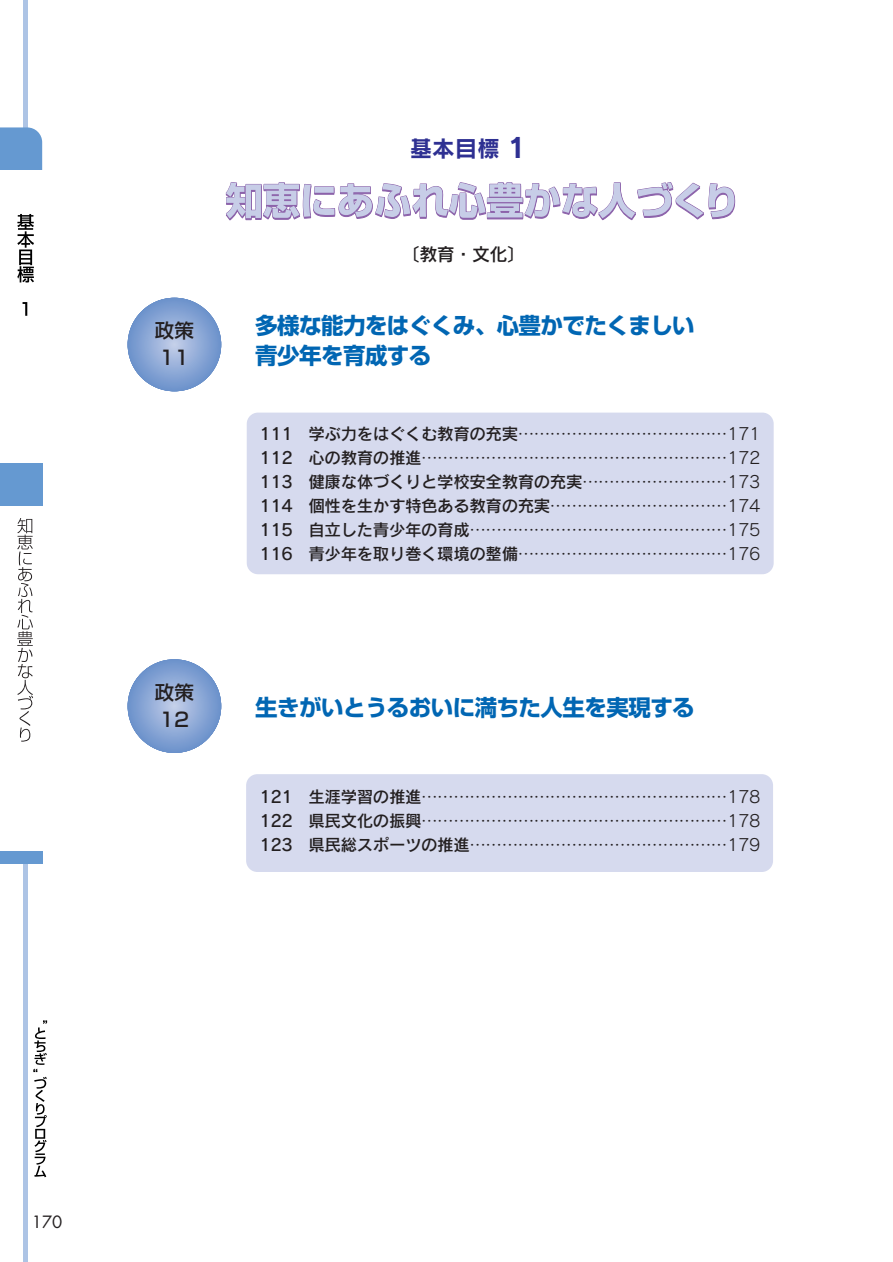
<style>
.page{position:relative;width:893px;height:1262px;background:#fff}
.page>*{position:absolute;margin:0;border:0;box-sizing:border-box;transform-origin:0 0}
.t1{font:700 22.5px/30px "Shin Go";letter-spacing:-.025em;color:#0166b3}
.t2{font:22.5px "Rodin CID B";color:#2e3092}
.t3{font:500 19.5px/27px "Shin Go";color:#231f20}
.t4{font:18px "Rodin CID DB";color:#231f20}
.t5{font:16.5px/24px "Rodin CID M";letter-spacing:-.025em;color:#231f20;text-align:justify}
.t6{font:16.5px/24px "Rodin CID DB";letter-spacing:-.025em;color:#231f20}
.t7{font:16.5px "Futura";color:#231f20}
.s1{font-size:27px}
.s2{font-family:"Rodin CID M"}
.s3{font-family:"Rodin CID DB"}
</style>
<div class="page">
<hr style="left:23px;top:0;width:4px;height:1261px;background:#adc4e5">
<div style="left:0;top:170px;width:42px;height:680px;background:#fff"></div>
<svg style="left:17px;top:214px;width:17px;height:68px"></svg>
<svg style="left:23px;top:302px;width:4px;height:14px"></svg>
<svg style="left:33px;top:1020px;width:14px;height:157px"></svg>
<svg style="left:17px;top:518px;width:16px;height:223px"></svg>
<div style="left:0;top:127px;width:42px;height:43px;background:#6599d1"></div>
<div style="left:0;top:463px;width:42px;height:43px;background:#6599d1"></div>
<div style="left:0;top:850px;width:42px;height:13px;background:#6599d1"></div>
<div style="left:246px;top:774px;width:527px;height:98px;background:#d6daee;border-radius:11px"></div>
<div style="left:247px;top:412px;width:526px;height:162px;background:#d6daee;border-radius:11px"></div>
<svg style="left:128px;top:659px;width:93px;height:94px"></svg>
<svg style="left:128px;top:298px;width:93px;height:93px"></svg>
<svg style="left:225px;top:182px;width:510px;height:39px"></svg>
<p class="t3" style="left:155px;top:319px;width:40px">政策<br>11</p>
<p class="t3" style="left:155px;top:681px;width:40px">政策<br>12</p>
<h1 class="t2" style="left:410px;top:140px;width:118px">基本目標 <span class="s1">1</span></h1>
<p class="t4" style="left:402px;top:248px;width:125px">〔教育・文化〕</p>
<h1 class="t1" style="left:255px;top:314px;width:441px">多様な能力をはぐくみ、心豊かでたくましい青少年を育成する</h1>
<p class="t6" style="left:259px;top:424px;width:502px">111 学ぶ力をはぐくむ教育の充実<span class="s2">…………………………………171</span></p>
<p class="t5" style="left:259px;top:448px;width:502px"><span class="s3">112 心の教育の推進</span>…………………………………………………172</p>
<p class="t6" style="left:259px;top:472px;width:502px">113 健康な体づくりと学校安全教育の充実<span class="s2">………………………173<br></span>114 個性を生かす特色ある教育の充実<span class="s2">……………………………174</span></p>
<p class="t5" style="left:259px;top:520px;width:502px"><span class="s3">115 自立した青少年の育成</span>…………………………………………175</p>
<p class="t6" style="left:259px;top:544px;width:502px">116 青少年を取り巻く環境の整備<span class="s2">…………………………………176</span></p>
<h1 class="t1" style="left:255px;top:696px;width:441px">生きがいとうるおいに満ちた人生を実現する</h1>
<p class="t5" style="left:259px;top:787px;width:502px"><span class="s3">121 生涯学習の推進</span>…………………………………………………178<br><span class="s3">122 県民文化の振興</span>…………………………………………………178<br><span class="s3">123 県民総スポーツの推進</span>…………………………………………179</p>
<p class="t7" style="left:32px;top:1213px;width:32px">170</p>
</div>
